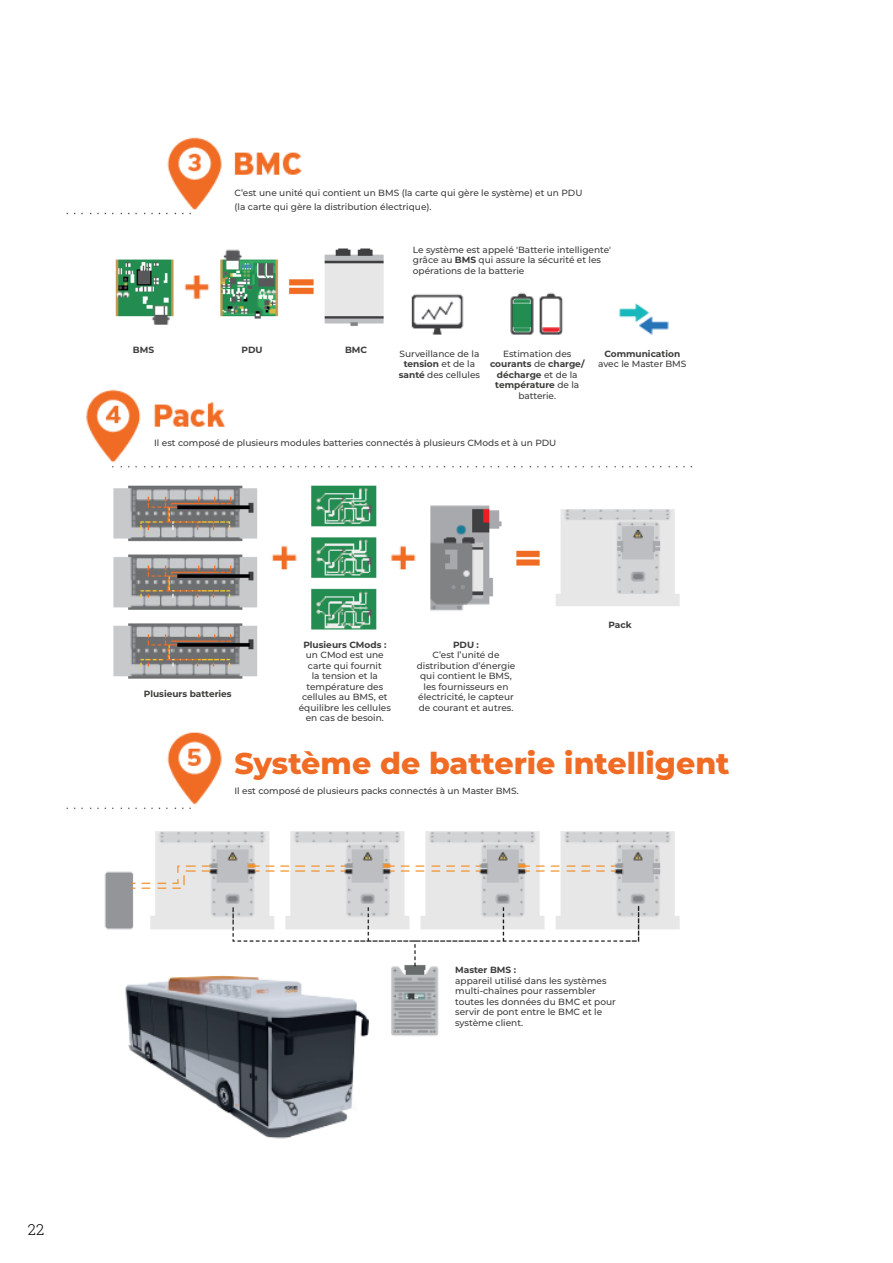
<style>
.page{position:relative;width:893px;height:1263px;background:#fff}
.page>*{position:absolute;margin:0;border:0;box-sizing:border-box;transform-origin:0 0}
.t1{font:800 30px "Montserrat";color:#f06c25}
.t2{font:300 15px "Roboto Slab";color:#000}
.t3{font:500 9px/10.5px "Montserrat";color:#3c3c3b;text-align:center}
.t4{font:700 9px "Montserrat";color:#3c3c3b}
.s1{font-weight:700}
</style>
<div class="page">
<img style="left:66px;top:137px;width:627px;height:1002px">
<div style="left:228px;top:747px;width:524px;height:58px;background:#fff"></div>
<div style="left:232px;top:179px;width:438px;height:40px;background:#fff"></div>
<div style="left:152px;top:433px;width:438px;height:24px;background:#fff"></div>
<div style="left:404px;top:345px;width:282px;height:43px;background:#fff"></div>
<div style="left:280px;top:633px;width:132px;height:90px;background:#fff"></div>
<div style="left:415px;top:613px;width:107px;height:117px;background:#fff"></div>
<div style="left:132px;top:685px;width:107px;height:45px;background:#fff"></div>
<div style="left:341px;top:344px;width:30px;height:13px;background:#fff"></div>
<div style="left:446px;top:964px;width:224px;height:89px;background:#fff"></div>
<div style="left:402px;top:234px;width:319px;height:45px;background:#fff"></div>
<div style="left:130px;top:343px;width:28px;height:13px;background:#fff"></div>
<div style="left:238px;top:343px;width:29px;height:13px;background:#fff"></div>
<div style="left:605px;top:619px;width:30px;height:12px;background:#fff"></div>
<h2 class="t2" style="left:28px;top:1219px;width:18px">22</h2>
<p class="t3" style="left:234px;top:186px;width:349px;line-height:13.5px;text-align:left">C’est une unité qui contient un BMS (la carte qui gère le système) et un PDU (la carte qui gère la distribution électrique).</p>
<p class="t4" style="left:133px;top:343px;width:23px">BMS</p>
<p class="t4" style="left:242px;top:343px;width:23px">PDU</p>
<p class="t4" style="left:345px;top:343px;width:24px">BMC</p>
<p class="t3" style="left:413px;top:244px;width:200px;text-align:left">Le système est appelé 'Batterie intelligente' grâce au <span class="s1">BMS</span> qui assure la sécurité et les opérations de la batterie</p>
<p class="t3" style="left:399px;top:348px;width:83px">Surveillance de la <span class="s1">tension</span> et de la <span class="s1">santé</span> des cellules</p>
<p class="t3" style="left:490px;top:348px;width:96px">Estimation des <span class="s1">courants</span> de <span class="s1">charge/ décharge</span> et de la <span class="s1">température</span> de la batterie.</p>
<p class="t4" style="left:604px;top:347px;width:77px">Communication</p>
<p class="t3" style="left:598px;top:359px;width:90px">avec le Master BMS</p>
<p class="t3" style="left:154px;top:437px;width:404px">Il est composé de plusieurs modules batteries connectés à plusieurs CMods et à un PDU</p>
<p class="t4" style="left:144px;top:688px;width:89px">Plusieurs batteries</p>
<p class="t4" style="left:303px;top:638px;width:85px">Plusieurs CMods :</p>
<p class="t3" style="left:299px;top:649px;width:94px">un CMod est une carte qui fournit<br>la tension et la température des cellules au BMS, et équilibre les cellules en cas de besoin.</p>
<p class="t4" style="left:453px;top:638px;width:27px">PDU :</p>
<p class="t3" style="left:417px;top:649px;width:100px">C’est l’unité de distribution d’énergie qui contient le BMS, les fournisseurs en électricité, le capteur de courant et autres.</p>
<p class="t4" style="left:608px;top:618px;width:25px">Pack</p>
<h1 class="t1" style="left:234px;top:741px;width:497px">Système de batterie intelligent</h1>
<p class="t3" style="left:234px;top:785px;width:286px">Il est composé de plusieurs packs connectés à un Master BMS.</p>
<p class="t4" style="left:455px;top:963px;width:62px">Master BMS :</p>
<p class="t3" style="left:455px;top:975px;width:162px;text-align:left">appareil utilisé dans les systèmes multi-chaînes pour rassembler toutes les données du BMC et pour servir de pont entre le BMC et le système client.</p>
</div>
